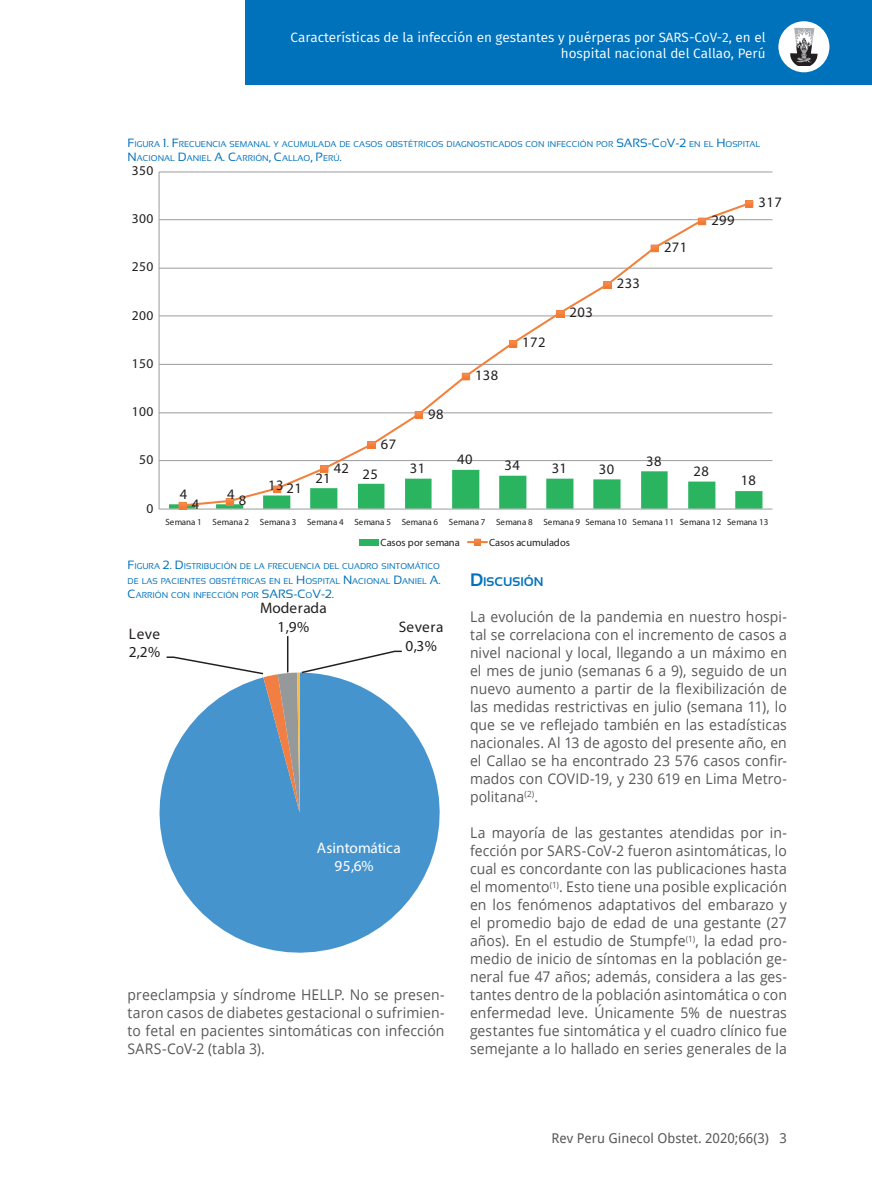
<style>
.page{position:relative;width:872px;height:1191px;background:#fff}
.page>*{position:absolute;margin:0;border:0;box-sizing:border-box;transform-origin:0 0}
.t1{font:15.3px/18.8px "Myriad Pro";letter-spacing:.01em;color:#231f20;text-align:center}
.t2{font:15.3px/18.8px "Myriad Pro";color:#fff}
.t3{font:14.7px/18px "Open Sans";letter-spacing:.005em;color:#57585a;text-align:justify;scale:.95 1}
.t4{font:14.55px "Myriad Pro";letter-spacing:.03em;color:#231f20}
.t5{font:13.5px/16.2px "Fira Sans";color:#fff;text-align:right}
.t6{font:13.5px "Droid Sans";color:#57585a}
.t7{font:13.5px "Myriad Pro";letter-spacing:.03em;color:#231f20}
.t8{font:700 12.6px "Sansation";color:#0072bc}
.t9{font:12px "Sansation";color:#0072bc}
.t10{font:10.5px "Myriad Pro";color:#231f20}
.t11{font:9px "Myriad Pro";color:#231f20}
.t12{font:8.4px/14.4px "Sansation";color:#0072bc;text-align:justify}
.s1{font-size:12px}
.s2{font-size:8.4px}
.s3{font-size:18px}
</style>
<div class="page">
<div style="left:246px;top:0;width:626px;height:85px;background:#0072bc"></div>
<div style="left:778px;top:21px;width:51px;height:51px;background:#fff;border-radius:50%"></div>
<svg style="left:790px;top:28px;width:28px;height:38px"></svg>
<hr style="left:159px;top:460px;width:613px;height:1px;background:#9b9ca0">
<hr style="left:159px;top:412px;width:613px;height:1px;background:#9b9ca0">
<hr style="left:159px;top:364px;width:613px;height:1px;background:#9b9ca0">
<hr style="left:159px;top:315px;width:613px;height:1px;background:#9b9ca0">
<hr style="left:159px;top:268px;width:613px;height:1px;background:#9b9ca0">
<hr style="left:159px;top:219px;width:613px;height:1px;background:#9b9ca0">
<hr style="left:159px;top:172px;width:613px;height:1px;background:#9b9ca0">
<hr style="left:159px;top:172px;width:1px;height:337px;background:#9b9ca0">
<hr style="left:159px;top:509px;width:613px;height:1px;background:#9b9ca0">
<svg style="left:180px;top:204px;width:571px;height:262px"></svg>
<svg style="left:169px;top:466px;width:593px;height:43px"></svg>
<div style="left:320px;top:465px;width:8px;height:8px;border:1px solid #f2813c"></div>
<svg style="left:369px;top:443px;width:4px;height:3px"></svg>
<div style="left:367px;top:441px;width:8px;height:7px;border:1px solid #f2813c"></div>
<svg style="left:417px;top:413px;width:4px;height:4px"></svg>
<div style="left:415px;top:411px;width:8px;height:8px;border:1px solid #f2813c"></div>
<svg style="left:464px;top:375px;width:4px;height:3px"></svg>
<div style="left:462px;top:373px;width:8px;height:7px;border:1px solid #f2813c"></div>
<svg style="left:511px;top:342px;width:4px;height:3px"></svg>
<div style="left:509px;top:340px;width:8px;height:7px;border:1px solid #f2813c"></div>
<svg style="left:558px;top:312px;width:4px;height:3px"></svg>
<div style="left:556px;top:310px;width:8px;height:7px;border:1px solid #f2813c"></div>
<svg style="left:605px;top:283px;width:4px;height:4px"></svg>
<div style="left:603px;top:281px;width:8px;height:8px;border:1px solid #f2813c"></div>
<svg style="left:653px;top:247px;width:4px;height:3px"></svg>
<div style="left:651px;top:245px;width:8px;height:7px;border:1px solid #f2813c"></div>
<svg style="left:700px;top:220px;width:4px;height:3px"></svg>
<div style="left:698px;top:218px;width:8px;height:7px;border:1px solid #f2813c"></div>
<svg style="left:747px;top:202px;width:4px;height:4px"></svg>
<div style="left:745px;top:200px;width:8px;height:8px;border:1px solid #f2813c"></div>
<div style="left:359px;top:539px;width:20px;height:6px;background:#2bb45f"></div>
<svg style="left:468px;top:541px;width:19px;height:3px"></svg>
<div style="left:474px;top:539px;width:7px;height:6px;border:1px solid #f2813c"></div>
<svg style="left:159px;top:718px;width:281px;height:235px;fill:#4694ce"></svg>
<hr style="left:287px;top:636px;width:1px;height:36px;background:#231f20">
<svg style="left:165px;top:650px;width:238px;height:162px"></svg>
<p class="t5" style="left:291px;top:29px;width:476px">Características de la infección en gestantes y puérperas por SARS-CoV-2, en el hospital nacional del Callao, Perú</p>
<p class="t12" style="left:128px;top:137px;width:498px"><span class="s1">F</span>IGURA <span class="s1">1. F</span>RECUENCIA SEMANAL Y ACUMULADA DE CASOS OBSTÉTRICOS DIAGNOSTICADOS CON INFECCIÓN POR <span class="s1">SARS</span></p>
<p class="t12" style="left:648px;top:137px;width:114px"><span class="s1">-C</span> O<span class="s1">V-2</span> EN EL <span class="s1">H</span>OSPITAL</p>
<p class="t12" style="left:128px;top:151px;width:216px"><span class="s1">N</span>ACIONAL <span class="s1">D</span>ANIEL <span class="s1">A. C</span>ARRIÓN<span class="s1">, C</span>ALLAO<span class="s1">, P</span>ERÚ<span class="s1">.</span></p>
<p class="t7" style="left:132px;top:162px;width:23px">350</p>
<p class="t7" style="left:132px;top:210px;width:23px">300</p>
<p class="t7" style="left:132px;top:258px;width:23px">250</p>
<p class="t7" style="left:132px;top:307px;width:23px">200</p>
<p class="t7" style="left:132px;top:355px;width:23px">150</p>
<p class="t7" style="left:132px;top:403px;width:23px">100</p>
<p class="t7" style="left:139px;top:451px;width:16px">50</p>
<p class="t7" style="left:147px;top:500px;width:8px">0</p>
<p class="t4" style="left:180px;top:485px;width:9px">4</p>
<p class="t4" style="left:227px;top:485px;width:9px">4</p>
<p class="t4" style="left:192px;top:495px;width:9px">4</p>
<p class="t4" style="left:239px;top:491px;width:9px">8</p>
<p class="t4" style="left:268px;top:476px;width:17px">13</p>
<p class="t4" style="left:286px;top:479px;width:17px">21</p>
<p class="t4" style="left:381px;top:435px;width:17px">67</p>
<p class="t4" style="left:334px;top:459px;width:17px">42</p>
<p class="t4" style="left:315px;top:468px;width:17px">21</p>
<p class="t4" style="left:363px;top:465px;width:17px">25</p>
<p class="t4" style="left:428px;top:405px;width:17px">98</p>
<p class="t4" style="left:475px;top:366px;width:25px">138</p>
<p class="t4" style="left:522px;top:333px;width:25px">172</p>
<p class="t4" style="left:569px;top:303px;width:25px">203</p>
<p class="t4" style="left:617px;top:274px;width:25px">233</p>
<p class="t4" style="left:664px;top:238px;width:25px">271</p>
<p class="t4" style="left:711px;top:211px;width:25px">299</p>
<p class="t4" style="left:758px;top:193px;width:25px">317</p>
<p class="t4" style="left:410px;top:459px;width:17px">31</p>
<p class="t4" style="left:457px;top:450px;width:17px">40</p>
<p class="t4" style="left:504px;top:456px;width:17px">34</p>
<p class="t4" style="left:551px;top:459px;width:17px">31</p>
<p class="t4" style="left:599px;top:460px;width:17px">30</p>
<p class="t4" style="left:646px;top:452px;width:17px">38</p>
<p class="t4" style="left:693px;top:462px;width:17px">28</p>
<p class="t4" style="left:740px;top:471px;width:17px">18</p>
<p class="t11" style="left:165px;top:517px;width:604px">Semana 1 Semana 2 Semana 3 Semana 4 Semana 5 Semana 6 Semana 7 Semana 8 Semana 9 Semana 10 Semana 11 Semana 12 Semana 13</p>
<p class="t10" style="left:380px;top:535px;width:81px">Casos por semana</p>
<p class="t10" style="left:489px;top:535px;width:82px">Casos acumulados</p>
<p class="t12" style="left:128px;top:559px;width:314px"><span class="s1">F</span>IGURA <span class="s1">2. D</span> ISTRIBUCIÓN DE LA FRECUENCIA DEL CUADRO SINTOMÁTICO DE LAS PACIENTES OBSTÉTRICAS EN EL <span class="s1">H</span>OSPITAL <span class="s1">N</span>ACIONAL <span class="s1">D</span>ANIEL <span class="s1">A.<br>C</span>ARRIÓN CON INFECCIÓN POR <span class="s1">SARS</span></p>
<p class="t9" style="left:293px;top:587px;width:42px">-C <span class="s2">O</span>V-2.</p>
<p class="t1" style="left:129px;top:624px;width:33px;text-align:left">Leve<br>2,2%</p>
<p class="t1" style="left:260px;top:598px;width:68px">Moderada<br>1,9%</p>
<p class="t1" style="left:399px;top:617px;width:46px">Severa<br>0,3%</p>
<p class="t2" style="left:334px;top:838px;width:68px;text-indent:-18px">Asintomática<br>95,6%</p>
<p class="t3" style="left:128px;top:985px;width:335px">preeclampsia y síndrome HELLP. No se presen&shy;taron casos de diabetes gestacional o sufrimien&shy;to fetal en pacientes sintomáticas con infección SARS-CoV-2 (tabla 3).</p>
<p class="t8" style="left:470px;top:575px;width:75px"><span class="s3">D</span>ISCUSIÓN</p>
<p class="t3" style="left:470px;top:607px;width:335px">La evolución de la pandemia en nuestro hospi&shy;tal se correlaciona con el incremento de casos a nivel nacional y local, llegando a un máximo en el mes de junio (semanas 6 a 9), seguido de un nuevo aumento a partir de la flexibilización de las medidas restrictivas en julio (semana 11), lo que se ve reflejado también en las estadísticas nacionales. Al 13 de agosto del presente año, en el Callao se ha encontrado 23 576 casos confir&shy;mados con COVID-19, y 230 619 en Lima Metro&shy;politana<sup>(2)</sup>.</p>
<p class="t3" style="left:470px;top:823px;width:335px">La mayoría de las gestantes atendidas por in&shy;fección por SARS-CoV-2 fueron asintomáticas, lo cual es concordante con las publicaciones hasta el momento<sup>(1)</sup>. Esto tiene una posible explicación en los fenómenos adaptativos del embarazo y el promedio bajo de edad de una gestante (27 años). En el estudio de Stumpfe<sup>(1)</sup>, la edad pro&shy;medio de inicio de síntomas en la población ge&shy;neral fue 47 años; además, considera a las ges&shy;tantes dentro de la población asintomática o con enfermedad leve. Únicamente 5% de nuestras gestantes fue sintomática y el cuadro clínico fue semejante a lo hallado en series generales de la</p>
<p class="t6" style="left:551px;top:1128px;width:237px">Rev Peru Ginecol Obstet. 2020;66(3) 3</p>
</div>
